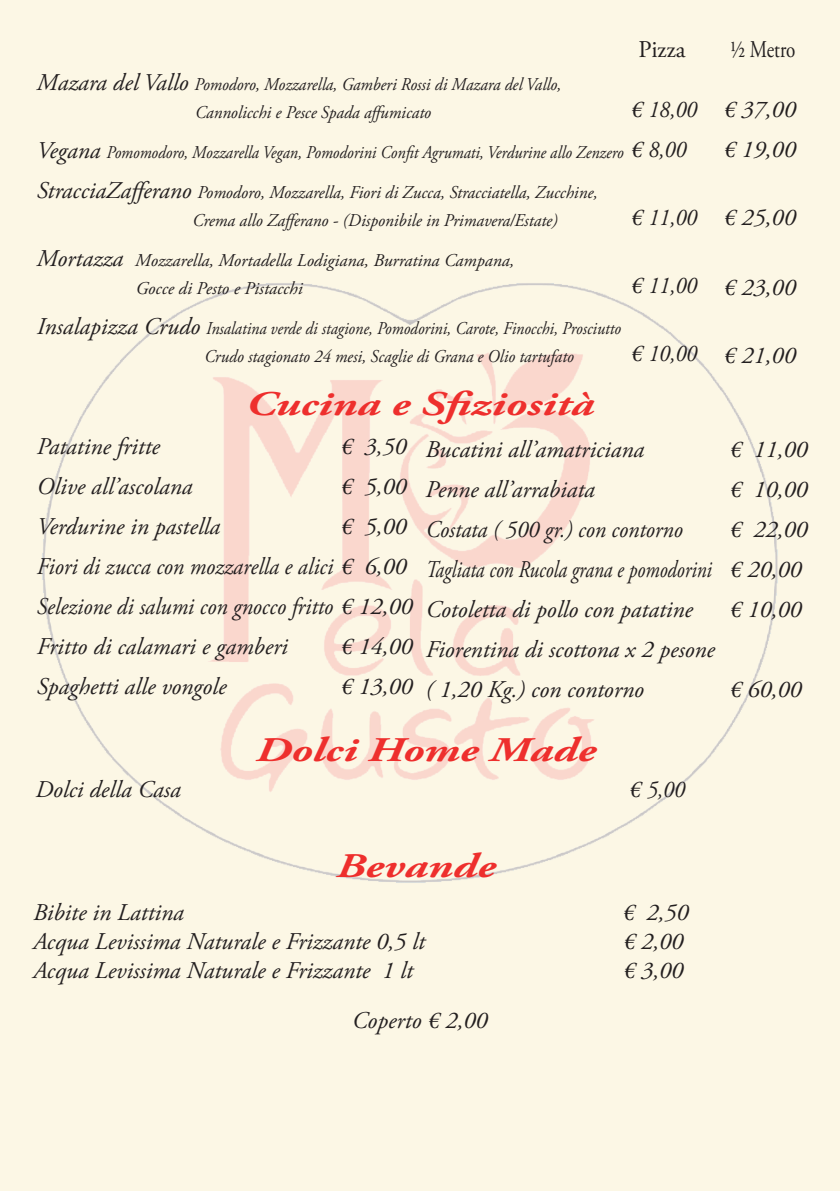
<style>
.page{position:relative;width:840px;height:1191px;background:#fff}
.page>*{position:absolute;margin:0;border:0;box-sizing:border-box;transform-origin:0 0}
.t1{font:italic 700 34.4px "Adobe Garamond Pro";color:#ee2f2d;scale:1.33 1}
.t2{font:italic 24px/40px "Adobe Garamond Pro";color:#231f20}
.t3{font:24px "Adobe Garamond Pro";color:#231f20;scale:.79 1}
.t4{font:24px "Adobe Garamond Pro";color:#231f20}
.t5{font:italic 18px/28px "Adobe Garamond Pro";color:#231f20;scale:.9 1}
.t6{font:italic 18px/28px "Adobe Garamond Pro";color:#231f20;scale:.96 1}
.t7{font:italic 18px/28px "Adobe Garamond Pro";color:#231f20;scale:.93 1}
.t8{font:italic 18px/28px "Adobe Garamond Pro";color:#231f20}
.s1{font-size:24px}
</style>
<div class="page">
<div style="left:0;top:0;width:839px;height:1191px;background:#fcf7e5"></div>
<img style="left:42px;top:283px;width:736px;height:600px">
<p class="t7" style="left:195px;top:70px;width:395px;text-indent:-158px"><span class="s1">Mazara del Vallo</span> Pomodoro, Mozzarella, Gamberi Rossi di Mazara del Vallo,<br>Cannolicchi e Pesce Spada affumicato</p>
<p class="t5" style="left:37px;top:138px;width:653px"><span class="s1">Vegana</span> Pomomodoro, Mozzarella Vegan, Pomodorini Confit Agrumati, Verdurine allo Zenzero</p>
<p class="t6" style="left:192px;top:178px;width:423px;text-indent:-156px"><span class="s1">StracciaZafferano</span> Pomodoro, Mozzarella, Fiori di Zucca, Stracciatella, Zucchine,<br>Crema allo Zafferano - (Disponibile in Primavera/Estate)</p>
<p class="t8" style="left:136px;top:246px;width:379px;text-indent:-99px"><span class="s1">Mortazza</span> Mozzarella, Mortadella Lodigiana, Burratina Campana,<br>Gocce di Pesto e Pistacchi</p>
<p class="t5" style="left:204px;top:314px;width:464px;text-indent:-167px"><span class="s1">Insalapizza Crudo</span> Insalatina verde di stagione, Pomodorini, Carote, Finocchi, Prosciutto<br>Crudo stagionato 24 mesi, Scaglie di Grana e Olio tartufato</p>
<p class="t4" style="left:638px;top:34px;width:48px">Pizza</p>
<p class="t3" style="left:730px;top:34px;width:84px">½ Metro</p>
<p class="t2" style="left:630px;top:90px;width:68px">€ 18,00 € 8,00</p>
<p class="t2" style="left:723px;top:90px;width:73px">€ 37,00 € 19,00</p>
<p class="t2" style="left:630px;top:198px;width:68px">€ 11,00</p>
<p class="t2" style="left:723px;top:198px;width:73px">€ 25,00</p>
<p class="t2" style="left:630px;top:266px;width:68px">€ 11,00</p>
<p class="t2" style="left:723px;top:268px;width:73px">€ 23,00</p>
<p class="t2" style="left:630px;top:334px;width:68px">€ 10,00</p>
<p class="t2" style="left:723px;top:336px;width:73px">€ 21,00</p>
<h1 class="t1" style="left:246px;top:384px;width:263px">Cucina e Sfiziosità</h1>
<p class="t2" style="left:37px;top:427px;width:377px">Patatine fritte<br>Olive all’ascolana<br>Verdurine in pastella<br>Fiori di zucca con mozzarella e alici € 6,00<br>Selezione di salumi con gnocco fritto € 12,00<br>Fritto di calamari e gamberi<br>Spaghetti alle vongole</p>
<p class="t2" style="left:340px;top:427px;width:67px;text-align:justify">€ 3,50 € 5,00 € 5,00</p>
<p class="t2" style="left:340px;top:627px;width:73px">€ 14,00 € 13,00</p>
<p class="t2" style="left:425px;top:430px;width:290px">Bucatini all’amatriciana<br>Penne all’arrabiata<br>Costata ( 500 gr.) con contorno<br>Tagliata con Rucola grana e pomodorini<br>Cotoletta di pollo con patatine<br>Fiorentina di scottona x 2 pesone ( 1,20 Kg.) con contorno</p>
<p class="t2" style="left:729px;top:430px;width:79px">€ 11,00 € 10,00 € 22,00 € 20,00 € 10,00</p>
<p class="t2" style="left:729px;top:670px;width:73px">€ 60,00</p>
<p class="t2" style="left:35px;top:769px;width:147px">Dolci della Casa</p>
<h1 class="t1" style="left:256px;top:730px;width:257px">Dolci Home Made</h1>
<h1 class="t1" style="left:336px;top:846px;width:121px">Bevande</h1>
<p class="t2" style="left:628px;top:769px;width:57px">€ 5,00</p>
<p class="t2" style="left:33px;top:893px;width:152px">Bibite in Lattina</p>
<p class="t2" style="left:622px;top:893px;width:67px">€ 2,50</p>
<p class="t2" style="left:33px;top:922px;width:393px">Acqua Levissima Naturale e Frizzante 0,5 lt</p>
<p class="t2" style="left:623px;top:922px;width:61px">€ 2,00</p>
<p class="t2" style="left:33px;top:951px;width:381px">Acqua Levissima Naturale e Frizzante 1 lt</p>
<p class="t2" style="left:623px;top:951px;width:61px">€ 3,00</p>
<p class="t2" style="left:352px;top:1001px;width:137px">Coperto € 2,00</p>
</div>
